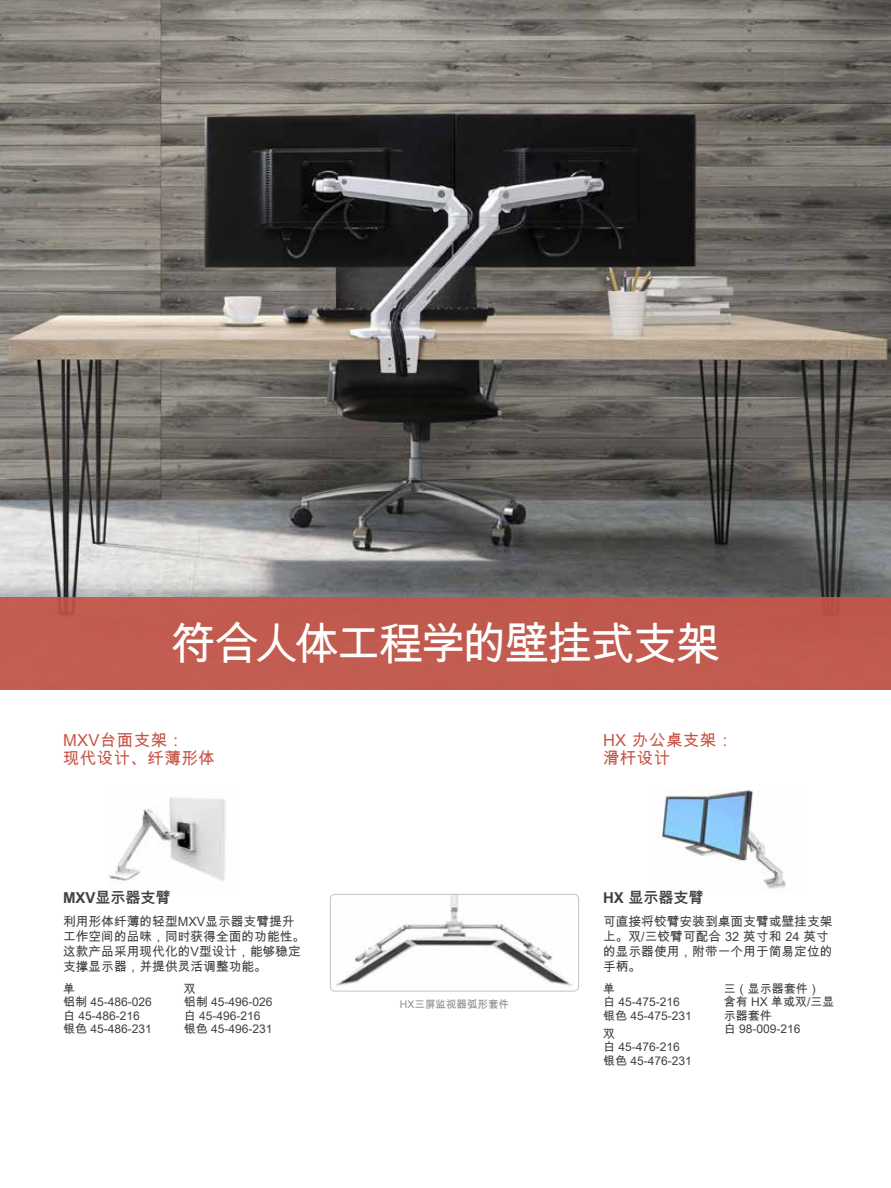
<style>
.page{position:relative;width:891px;height:1188px;background:#fff}
.page>*{position:absolute;margin:0;border:0;box-sizing:border-box;transform-origin:0 0}
.t1{font:45px "Arial Unicode MS";letter-spacing:-.065em;color:#fff}
.t2{font:16.5px/18px "Arial Unicode MS";letter-spacing:.025em;color:#c75446}
.t3{font:700 15px "Arial Unicode MS";color:#414042}
.t4{font:12.75px/15px "Arial Unicode MS";color:#414042}
.t5{font:12px/13.5px "Arial Unicode MS";color:#414042}
.t6{font:10.5px "Arial Unicode MS";color:#8a8c8e}
</style>
<div class="page">
<img style="left:108px;top:797px;width:118px;height:85px">
<img style="left:0;top:0;width:891px;height:597px">
<div style="left:0;top:597px;width:891px;height:93px;background:#c35c50"></div>
<img style="left:656px;top:789px;width:130px;height:100px">
<img style="left:336px;top:896px;width:237px;height:91px">
<div style="left:330px;top:894px;width:249px;height:98px;border:1px solid #c1c3c5;border-radius:4px"></div>
<h1 class="t1" style="left:171px;top:611px;width:551px">符合人体工程学的壁挂式支架</h1>
<h2 class="t2" style="left:63px;top:731px;width:153px">MXV台面支架：<br>现代设计、纤薄形体</h2>
<p class="t3" style="left:63px;top:887px;width:109px">MXV显示器支臂</p>
<p class="t4" style="left:63px;top:914px;width:244px">利用形体纤薄的轻型MXV显示器支臂提升工作空间的品味，同时获得全面的功能性。这款产品采用现代化的V型设计，能够稳定支撑显示器，并提供灵活调整功能。</p>
<p class="t5" style="left:63px;top:982px;width:90px">单<br>铝制 45-486-026白 45-486-216银色 45-486-231</p>
<p class="t5" style="left:184px;top:982px;width:90px">双<br>铝制 45-496-026白 45-496-216银色 45-496-231</p>
<p class="t6" style="left:400px;top:997px;width:111px">HX三屏监视器弧形套件</p>
<h2 class="t2" style="left:603px;top:731px;width:132px">HX 办公桌支架：滑杆设计</h2>
<p class="t3" style="left:603px;top:887px;width:102px">HX 显示器支臂</p>
<p class="t4" style="left:603px;top:914px;width:231px">可直接将铰臂安装到桌面支臂或壁挂支架上。双/三铰臂可配合 32 英寸和 24 英寸的显示器使用，附带一个用于简易定位的手柄。</p>
<p class="t5" style="left:603px;top:982px;width:90px">单<br>白 45-475-216银色 45-475-231</p>
<p class="t5" style="left:603px;top:1027px;width:90px">双<br>白 45-476-216银色 45-476-231</p>
<p class="t5" style="left:724px;top:982px;width:112px">三（显示器套件）含有 HX 单或双/三显示器套件<br>白 98-009-216</p>
</div>
